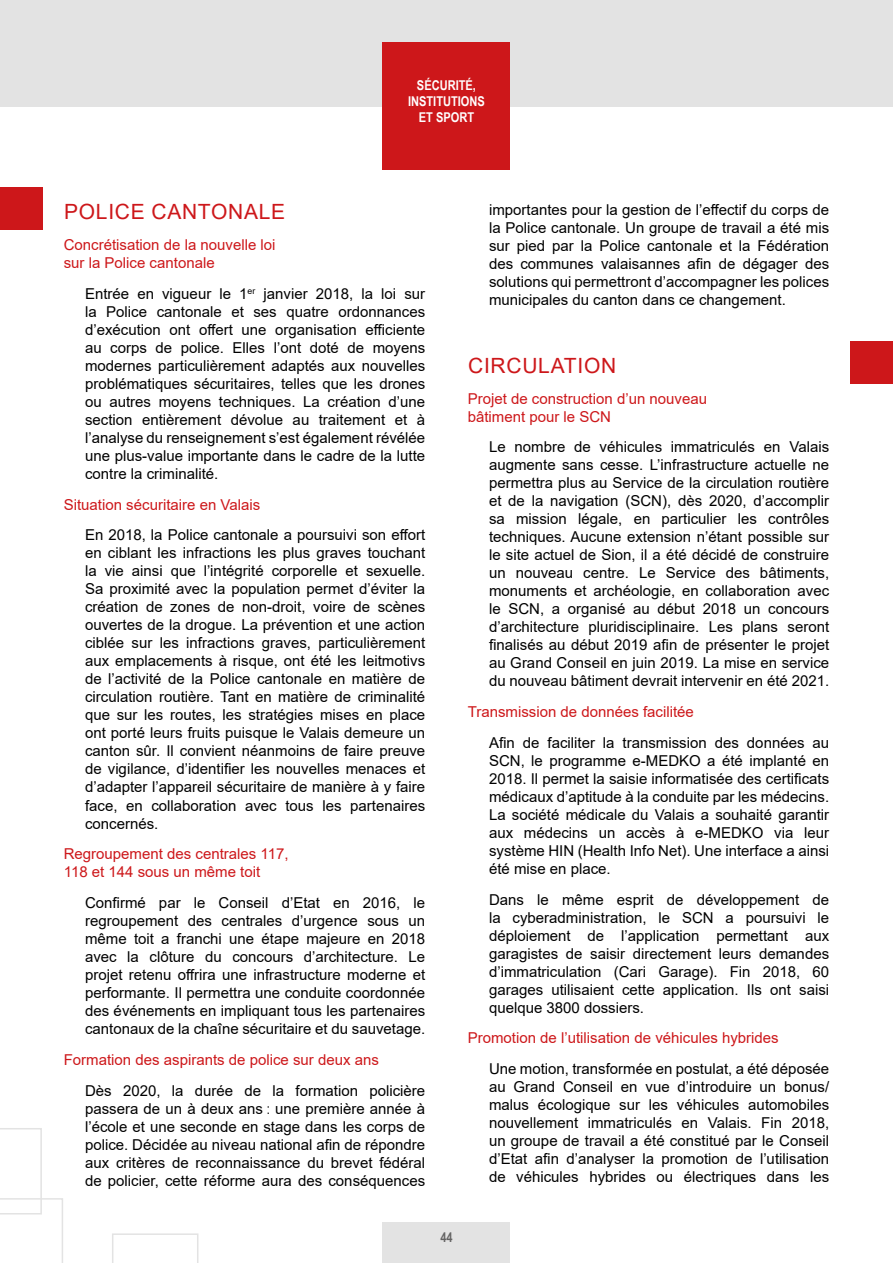
<style>
.page{position:relative;width:893px;height:1263px;background:#fff}
.page>*{position:absolute;margin:0;border:0;box-sizing:border-box;transform-origin:0 0}
.t1{font:21px "Arial";letter-spacing:.035em;color:#cd171a}
.t2{font:15px/18px "Arial";color:#000;text-align:justify}
.t3{font:15px/18px "Arial";color:#cd171a}
.t4{font:700 13.5px/16.2px "Arial Narrow";color:#fff;text-align:center}
.t5{font:700 13.5px "Arial Narrow";color:#646363}
</style>
<div class="page">
<div style="left:0;top:0;width:893px;height:106px;background:#e3e3e3"></div>
<div style="left:383px;top:43px;width:127px;height:127px;background:#cd171a"></div>
<svg style="left:112px;top:1233px;width:86px;height:30px"></svg>
<svg style="left:0;top:1128px;width:63px;height:135px"></svg>
<div style="left:383px;top:1222px;width:127px;height:41px;background:#e3e3e3"></div>
<div style="left:0;top:187px;width:43px;height:43px;background:#cd171a"></div>
<div style="left:850px;top:342px;width:43px;height:42px;background:#cd171a"></div>
<p class="t4" style="left:408px;top:76px;width:78px">SÉCURITÉ,<br>INSTITUTIONS<br>ET SPORT</p>
<h1 class="t1" style="left:64px;top:198px;width:223px">POLICE CANTONALE</h1>
<p class="t3" style="left:64px;top:236px;width:213px">Concrétisation de la nouvelle loi sur la Police cantonale</p>
<p class="t2" style="left:85px;top:285px;width:342px">Entrée en vigueur le 1<sup>er</sup> janvier 2018, la loi sur la Police cantonale et ses quatre ordonnances d’exécution ont offert une organisation efficiente au corps de police. Elles l’ont doté de moyens modernes particulièrement adaptés aux nouvelles problématiques sécuritaires, telles que les drones ou autres moyens techniques. La création d’une section entièrement dévolue au traitement et à l’analyse du renseignement s’est également révélée une plus-value importante dans le cadre de la lutte contre la criminalité.</p>
<p class="t3" style="left:64px;top:495px;width:198px">Situation sécuritaire en Valais</p>
<p class="t2" style="left:85px;top:526px;width:342px">En 2018, la Police cantonale a poursuivi son effort en ciblant les infractions les plus graves touchant la vie ainsi que l’intégrité corporelle et sexuelle.<br>Sa proximité avec la population permet d’éviter la création de zones de non-droit, voire de scènes ouvertes de la drogue. La prévention et une action ciblée sur les infractions graves, particulièrement aux emplacements à risque, ont été les leitmotivs de l’activité de la Police cantonale en matière de circulation routière. Tant en matière de criminalité que sur les routes, les stratégies mises en place ont porté leurs fruits puisque le Valais demeure un canton sûr. Il convient néanmoins de faire preuve de vigilance, d’identifier les nouvelles menaces et d’adapter l’appareil sécuritaire de manière à y faire face, en collaboration avec tous les partenaires concernés.</p>
<p class="t3" style="left:64px;top:845px;width:226px">Regroupement des centrales 117,<br>118 et 144 sous un même toit</p>
<p class="t2" style="left:85px;top:894px;width:342px">Confirmé par le Conseil d’Etat en 2016, le regroupement des centrales d’urgence sous un même toit a franchi une étape majeure en 2018 avec la clôture du concours d’architecture. Le projet retenu offrira une infrastructure moderne et performante. Il permettra une conduite coordonnée des événements en impliquant tous les partenaires cantonaux de la chaîne sécuritaire et du sauvetage.</p>
<p class="t3" style="left:64px;top:1050px;width:317px">Formation des aspirants de police sur deux ans</p>
<p class="t2" style="left:85px;top:1081px;width:342px">Dès 2020, la durée de la formation policière passera de un à deux ans : une première année à l’école et une seconde en stage dans les corps de police. Décidée au niveau national afin de répondre aux critères de reconnaissance du brevet fédéral de policier, cette réforme aura des conséquences</p>
<p class="t2" style="left:489px;top:201px;width:342px">importantes pour la gestion de l’effectif du corps de la Police cantonale. Un groupe de travail a été mis sur pied par la Police cantonale et la Fédération des communes valaisannes afin de dégager des solutions qui permettront d’accompagner les polices municipales du canton dans ce changement.</p>
<h1 class="t1" style="left:468px;top:351px;width:150px">CIRCULATION</h1>
<p class="t3" style="left:468px;top:389px;width:241px">Projet de construction d’un nouveau bâtiment pour le SCN</p>
<p class="t2" style="left:489px;top:438px;width:342px">Le nombre de véhicules immatriculés en Valais augmente sans cesse. L’infrastructure actuelle ne permettra plus au Service de la circulation routière et de la navigation (SCN), dès 2020, d’accomplir sa mission légale, en particulier les contrôles techniques. Aucune extension n’étant possible sur le site actuel de Sion, il a été décidé de construire un nouveau centre. Le Service des bâtiments, monuments et archéologie, en collaboration avec le SCN, a organisé au début 2018 un concours d’architecture pluridisciplinaire. Les plans seront finalisés au début 2019 afin de présenter le projet au Grand Conseil en juin 2019. La mise en service du nouveau bâtiment devrait intervenir en été 2021.</p>
<p class="t3" style="left:468px;top:703px;width:228px">Transmission de données facilitée</p>
<p class="t2" style="left:489px;top:733px;width:342px">Afin de faciliter la transmission des données au SCN, le programme e-MEDKO a été implanté en 2018. Il permet la saisie informatisée des certificats médicaux d’aptitude à la conduite par les médecins.<br>La société médicale du Valais a souhaité garantir aux médecins un accès à e-MEDKO via leur système HIN (Health Info Net). Une interface a ainsi été mise en place.</p>
<p class="t2" style="left:489px;top:890px;width:342px">Dans le même esprit de développement de la cyberadministration, le SCN a poursuivi le déploiement de l’application permettant aux garagistes de saisir directement leurs demandes d’immatriculation (Cari Garage). Fin 2018, 60 garages utilisaient cette application. Ils ont saisi quelque 3800 dossiers.</p>
<p class="t3" style="left:468px;top:1029px;width:312px">Promotion de l’utilisation de véhicules hybrides</p>
<p class="t2" style="left:489px;top:1060px;width:342px">Une motion, transformée en postulat, a été déposée au Grand Conseil en vue d’introduire un bonus/ malus écologique sur les véhicules automobiles nouvellement immatriculés en Valais. Fin 2018, un groupe de travail a été constitué par le Conseil d’Etat afin d’analyser la promotion de l’utilisation de véhicules hybrides ou électriques dans les</p>
<p class="t5" style="left:440px;top:1227px;width:14px">44</p>
</div>
